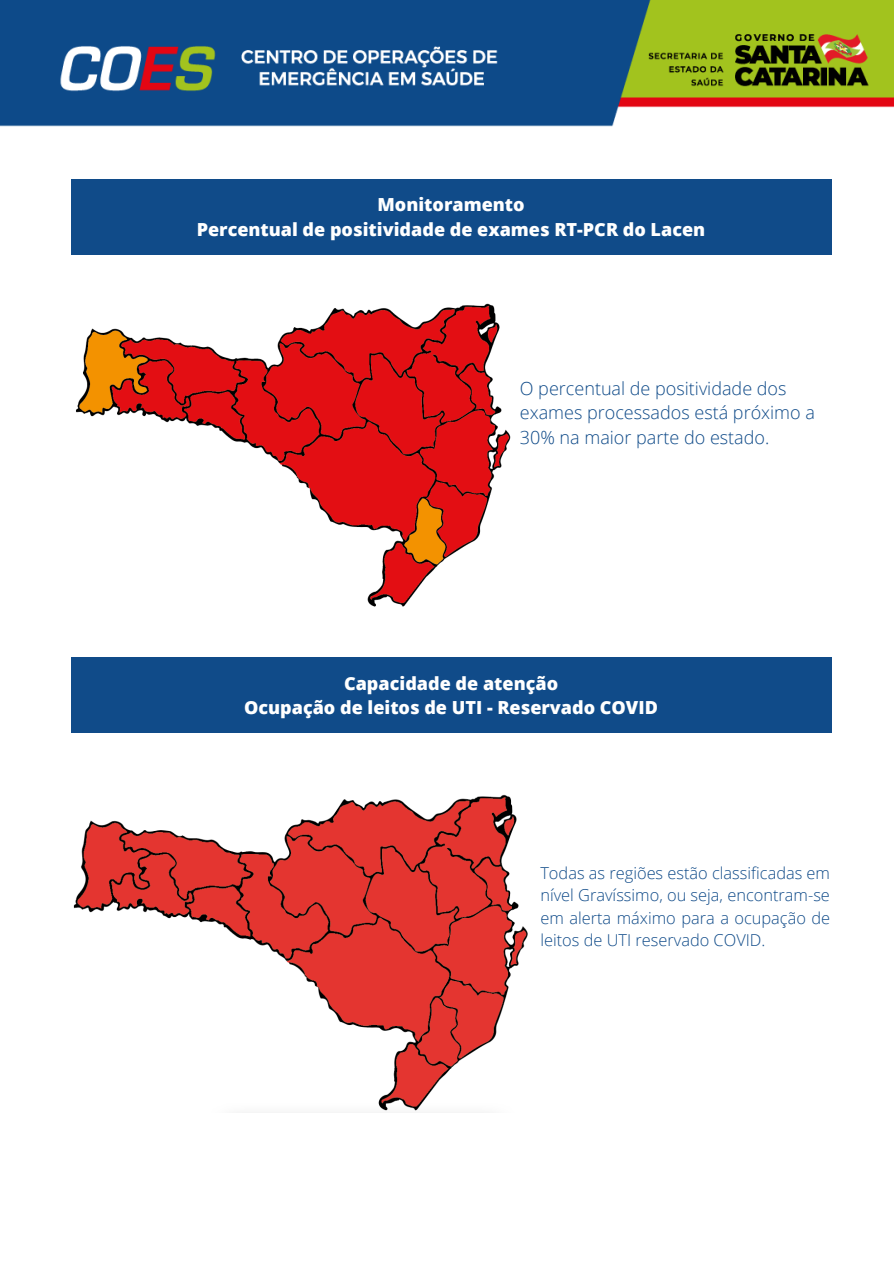
<style>
.page{position:relative;width:894px;height:1264px;background:#fff}
.page>*{position:absolute;margin:0;border:0;box-sizing:border-box;transform-origin:0 0}
.t1{font:800 18px "Open Sans";color:#fff}
.t2{font:300 18px/24.8px "Open Sans";color:#104b89}
.t3{font:300 16.35px/22.5px "Open Sans";color:#104b89;text-align:justify}
</style>
<div class="page">
<img style="left:0;top:0;width:893px;height:127px">
<div style="left:71px;top:179px;width:760px;height:75px;background:#104b89"></div>
<div style="left:71px;top:658px;width:760px;height:75px;background:#104b89"></div>
<img style="left:73px;top:794px;width:455px;height:317px">
<img style="left:76px;top:303px;width:435px;height:304px">
<p class="t1" style="left:377px;top:192px;width:149px">Monitoramento</p>
<p class="t1" style="left:197px;top:216px;width:510px">Percentual de positividade de exames RT-PCR do Lacen</p>
<p class="t2" style="left:519px;top:375px;width:296px">O percentual de positividade dos exames processados está próximo a<br>30% na maior parte do estado.</p>
<p class="t1" style="left:344px;top:670px;width:215px">Capacidade de atenção</p>
<p class="t1" style="left:244px;top:695px;width:415px">Ocupação de leitos de UTI - Reservado COVID</p>
<p class="t3" style="left:540px;top:861px;width:291px">Todas as regiões estão classificadas em nível Gravíssimo, ou seja, encontram-se em alerta máximo para a ocupação de leitos de UTI reservado COVID.</p>
</div>
